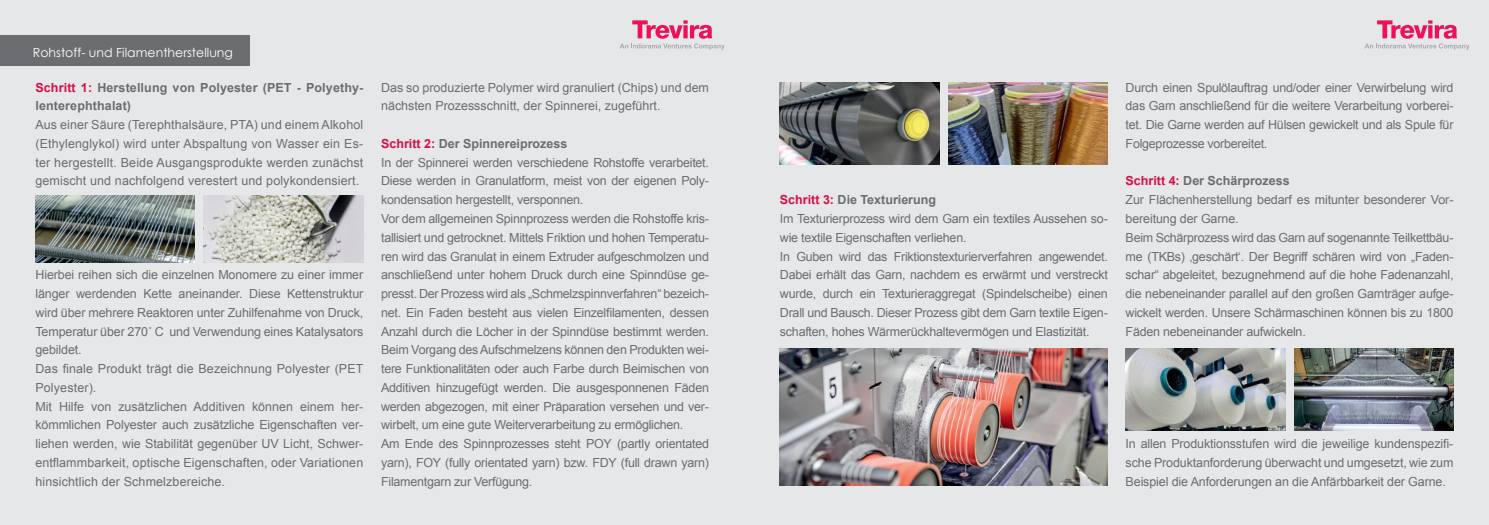
<style>
.page{position:relative;width:1489px;height:525px;background:#fff}
.page>*{position:absolute;margin:0;border:0;box-sizing:border-box;transform-origin:0 0}
.t1{font:12.5px/18.8px "Arial";letter-spacing:-.02em;color:#6c6d70}
.t2{font:12.5px/18.8px "Arial";color:#6c6d70}
.t3{font:700 12.5px/18.8px "Arial";letter-spacing:.01em;color:#6c6d70}
.t4{font:12.5px "Century Gothic";color:#fff}
.s1{color:#d60f48}
.s2{font-weight:700;color:#d60f48}
.s3{font-weight:700}
</style>
<div class="page">
<div style="left:0;top:0;width:1488px;height:524px;background:#e6e7e9"></div>
<svg style="left:620px;top:20px;width:104px;height:30px"></svg>
<div style="left:0;top:35px;width:249px;height:31px;background:#6c6d70"></div>
<svg style="left:1365px;top:20px;width:104px;height:30px"></svg>
<img style="left:35px;top:196px;width:160px;height:66px">
<img style="left:204px;top:196px;width:159px;height:66px">
<img style="left:780px;top:82px;width:159px;height:82px">
<img style="left:1125px;top:348px;width:159px;height:82px">
<img style="left:1294px;top:348px;width:159px;height:82px">
<img style="left:780px;top:348px;width:327px;height:137px">
<img style="left:948px;top:82px;width:159px;height:82px">
<p class="t4" style="left:33px;top:45px;width:202px">Rohstoff- und Filamentherstellung</p>
<p class="t3" style="left:35px;top:78px;width:329px"><span class="s1">Schritt 1:</span> Herstellung von Polyester (PET - Polyethy&shy;lenterephthalat)</p>
<p class="t1" style="left:35px;top:115px;width:329px;text-align:justify">Aus einer Säure (Terephthalsäure, PTA) und einem Alkohol (Ethylenglykol) wird unter Abspaltung von Wasser ein Es&shy;ter hergestellt. Beide Ausgangsprodukte werden zunächst gemischt und nachfolgend verestert und polykondensiert.</p>
<p class="t1" style="left:35px;top:265px;width:329px">Hierbei reihen sich die einzelnen Monomere zu einer immer länger werdenden Kette aneinander. Diese Kettenstruktur wird über mehrere Reaktoren unter Zuhilfenahme von Druck, Temperatur über 270˚ C und Verwendung eines Katalysators gebildet.<br>Das finale Produkt trägt die Bezeichnung Polyester (PET Polyester).<br>Mit Hilfe von zusätzlichen Additiven können einem her&shy;kömmlichen Polyester auch zusätzliche Eigenschaften ver&shy;liehen werden, wie Stabilität gegenüber UV Licht, Schwer&shy;entflammbarkeit, optische Eigenschaften, oder Variationen hinsichtlich der Schmelzbereiche.</p>
<p class="t2" style="left:381px;top:78px;width:329px">Das so produzierte Polymer wird granuliert (Chips) und dem nächsten Prozessschnitt, der Spinnerei, zugeführt.</p>
<p class="t1" style="left:381px;top:134px;width:329px"><span class="s2">Schritt 2:</span> <span class="s3">Der Spinnereiprozess<br></span>In der Spinnerei werden verschiedene Rohstoffe verarbeitet.<br>Diese werden in Granulatform, meist von der eigenen Poly&shy;kondensation hergestellt, versponnen.<br>Vor dem allgemeinen Spinnprozess werden die Rohstoffe kris&shy;tallisiert und getrocknet. Mittels Friktion und hohen Temperatu&shy;ren wird das Granulat in einem Extruder aufgeschmolzen und anschließend unter hohem Druck durch eine Spinndüse ge&shy;presst. Der Prozess wird als „Schmelzspinnverfahren“ bezeich&shy;net. Ein Faden besteht aus vielen Einzelfilamenten, dessen Anzahl durch die Löcher in der Spinndüse bestimmt werden.<br>Beim Vorgang des Aufschmelzens können den Produkten wei&shy;tere Funktionalitäten oder auch Farbe durch Beimischen von Additiven hinzugefügt werden. Die ausgesponnenen Fäden werden abgezogen, mit einer Präparation versehen und ver&shy;wirbelt, um eine gute Weiterverarbeitung zu ermöglichen.<br>Am Ende des Spinnprozesses steht POY (partly orientated yarn), FOY (fully orientated yarn) bzw. FDY (full drawn yarn)<br>Filamentgarn zur Verfügung.</p>
<p class="t1" style="left:780px;top:190px;width:329px"><span class="s2">Schritt 3:</span> <span class="s3">Die Texturierung<br></span>Im Texturierprozess wird dem Garn ein textiles Aussehen so&shy;wie textile Eigenschaften verliehen.<br>In Guben wird das Friktionstexturierverfahren angewendet.<br>Dabei erhält das Garn, nachdem es erwärmt und verstreckt wurde, durch ein Texturieraggregat (Spindelscheibe) einen Drall und Bausch. Dieser Prozess gibt dem Garn textile Eigen&shy;schaften, hohes Wärmerückhaltevermögen und Elastizität.</p>
<p class="t1" style="left:1125px;top:78px;width:329px;text-align:justify">Durch einen Spulölauftrag und/oder einer Verwirbelung wird das Garn anschließend für die weitere Verarbeitung vorberei&shy;tet. Die Garne werden auf Hülsen gewickelt und als Spule für Folgeprozesse vorbereitet.</p>
<p class="t1" style="left:1125px;top:172px;width:329px"><span class="s2">Schritt 4:</span> <span class="s3">Der Schärprozess<br></span>Zur Flächenherstellung bedarf es mitunter besonderer Vor&shy;bereitung der Garne.<br>Beim Schärprozess wird das Garn auf sogenannte Teilkettbäu&shy;me (TKBs) ‚geschärt‘. Der Begriff schären wird von „Faden&shy;schar“ abgeleitet, bezugnehmend auf die hohe Fadenanzahl, die nebeneinander parallel auf den großen Garnträger aufge&shy;wickelt werden. Unsere Schärmaschinen können bis zu 1800<br>Fäden nebeneinander aufwickeln.</p>
<p class="t1" style="left:1125px;top:434px;width:329px;text-align:justify">In allen Produktionsstufen wird die jeweilige kundenspezifi&shy;sche Produktanforderung überwacht und umgesetzt, wie zum Beispiel die Anforderungen an die Anfärbbarkeit der Garne.</p>
</div>
